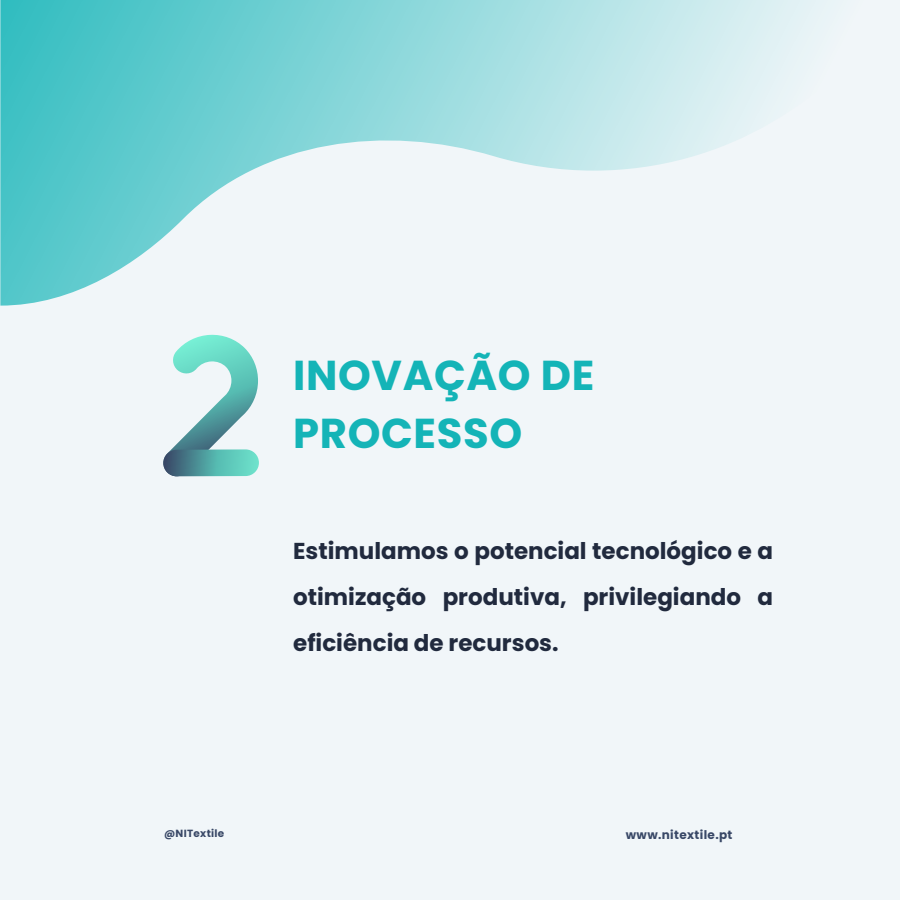
<style>
.page{position:relative;width:900px;height:900px;background:#f1f6f9}
.page>*{position:absolute;margin:0;border:0;box-sizing:border-box;transform-origin:0 0}
.t1{font:700 41.8px/57.8px "Poppins";letter-spacing:.015em;color:#14b4b7}
.t2{font:700 23px/45.8px "Poppins";color:#212a3e;text-align:justify}
.t3{font:700 12px "Poppins";letter-spacing:.03em;color:#394867}
.t4{font:700 10.4px "Poppins";letter-spacing:.03em;color:#394867}
</style>
<div class="page">
<svg style="left:0;top:0;width:820px;height:306px"></svg>
<svg style="left:163px;top:334px;width:96px;height:142px"></svg>
<p class="t1" style="left:293px;top:347px;width:303px">INOVAÇÃO DE<br>PROCESSO</p>
<p class="t2" style="left:293px;top:528px;width:481px">Estimulamos o potencial tecnológico e a otimização produtiva, privilegiando a eficiência de recursos.</p>
<p class="t4" style="left:164px;top:827px;width:62px">@NITextile</p>
<p class="t3" style="left:626px;top:826px;width:108px">www.nitextile.pt</p>
</div>
